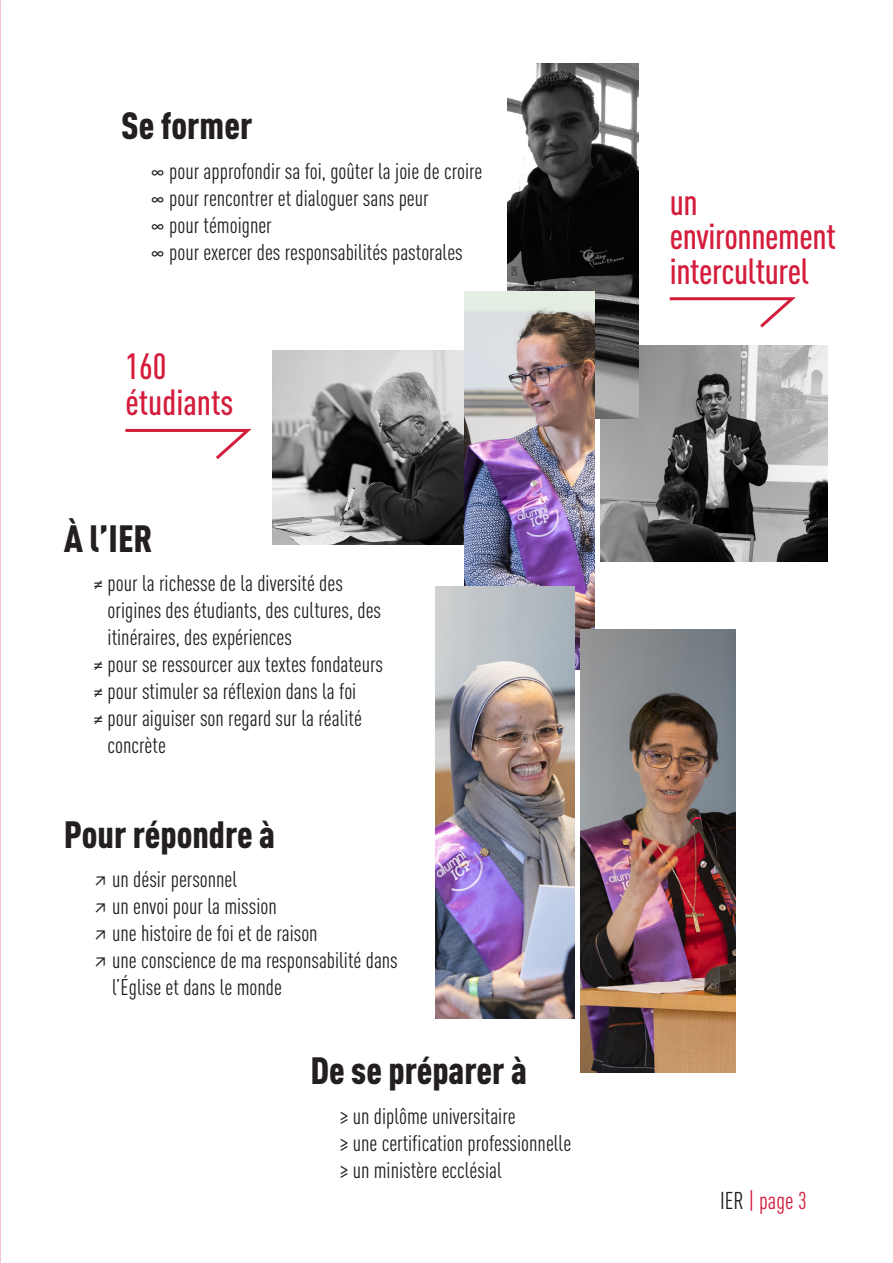
<style>
.page{position:relative;width:893px;height:1263px;background:#fff}
.page>*{position:absolute;margin:0;border:0;box-sizing:border-box;transform-origin:0 0}
.t1{font:900 condensed 37.5px "DINOT";color:#231f20}
.t2{font:500 condensed 36px/34.5px "DINOT";letter-spacing:-.01em;color:#d41d3c}
.t3{font:condensed 24px "DINOT";color:#d41d3c}
.t4{font:condensed 22.5px/27px "DINOT";color:#231f20}
.t5{font:7.5px "DINOT";color:#231f20}
.s1{color:#231f20}
</style>
<div class="page">
<img style="left:272px;top:351px;width:192px;height:193px">
<img style="left:601px;top:345px;width:227px;height:216px">
<img style="left:507px;top:64px;width:132px;height:355px">
<img style="left:464px;top:291px;width:130px;height:379px">
<img style="left:436px;top:587px;width:138px;height:431px">
<img style="left:580px;top:629px;width:156px;height:443px">
<svg style="left:125px;top:428px;width:127px;height:31px"></svg>
<svg style="left:669px;top:297px;width:127px;height:31px"></svg>
<h1 class="t1" style="left:121px;top:102px;width:133px">Se former</h1>
<p class="t4" style="left:151px;top:157px;width:333px">∞ pour approfondir sa foi, goûter la joie de croire ∞ pour rencontrer et dialoguer sans peur<br>∞ pour témoigner<br>∞ pour exercer des responsabilités pastorales</p>
<p class="t5" style="left:510px;top:276px;width:11px;rotate:-90deg">DR</p>
<h2 class="t2" style="left:125px;top:348px;width:109px;line-height:36px">160 étudiants</h2>
<h1 class="t1" style="left:64px;top:515px;width:90px">À l’IER</h1>
<p class="t4" style="left:94px;top:570px;width:251px">≠ pour la richesse de la diversité des</p>
<p class="t4" style="left:108px;top:597px;width:275px">origines des étudiants, des cultures, des</p>
<p class="t4" style="left:108px;top:624px;width:186px">itinéraires, des expériences</p>
<p class="t4" style="left:94px;top:651px;width:291px">≠ pour se ressourcer aux textes fondateurs</p>
<p class="t4" style="left:94px;top:678px;width:264px">≠ pour stimuler sa réflexion dans la foi</p>
<p class="t4" style="left:94px;top:705px;width:270px">≠ pour aiguiser son regard sur la réalité</p>
<p class="t4" style="left:108px;top:732px;width:60px">concrète</p>
<h1 class="t1" style="left:64px;top:811px;width:213px">Pour répondre à</h1>
<p class="t4" style="left:94px;top:866px;width:145px">↗ un désir personnel</p>
<p class="t4" style="left:94px;top:893px;width:185px">↗ un envoi pour la mission</p>
<p class="t4" style="left:94px;top:920px;width:226px">↗ une histoire de foi et de raison</p>
<p class="t4" style="left:94px;top:947px;width:306px">↗ une conscience de ma responsabilité dans</p>
<p class="t4" style="left:112px;top:974px;width:171px">l’Église et dans le monde</p>
<h1 class="t1" style="left:310px;top:1047px;width:218px">De se préparer à</h1>
<p class="t4" style="left:340px;top:1102px;width:233px">≥ un diplôme universitaire<br>≥ une certification professionnelle ≥ un ministère ecclésial</p>
<h2 class="t2" style="left:670px;top:184px;width:167px">un environnement interculturel</h2>
<p class="t3" style="left:720px;top:1186px;width:88px"><span class="s1">IER</span> | page 3</p>
</div>
